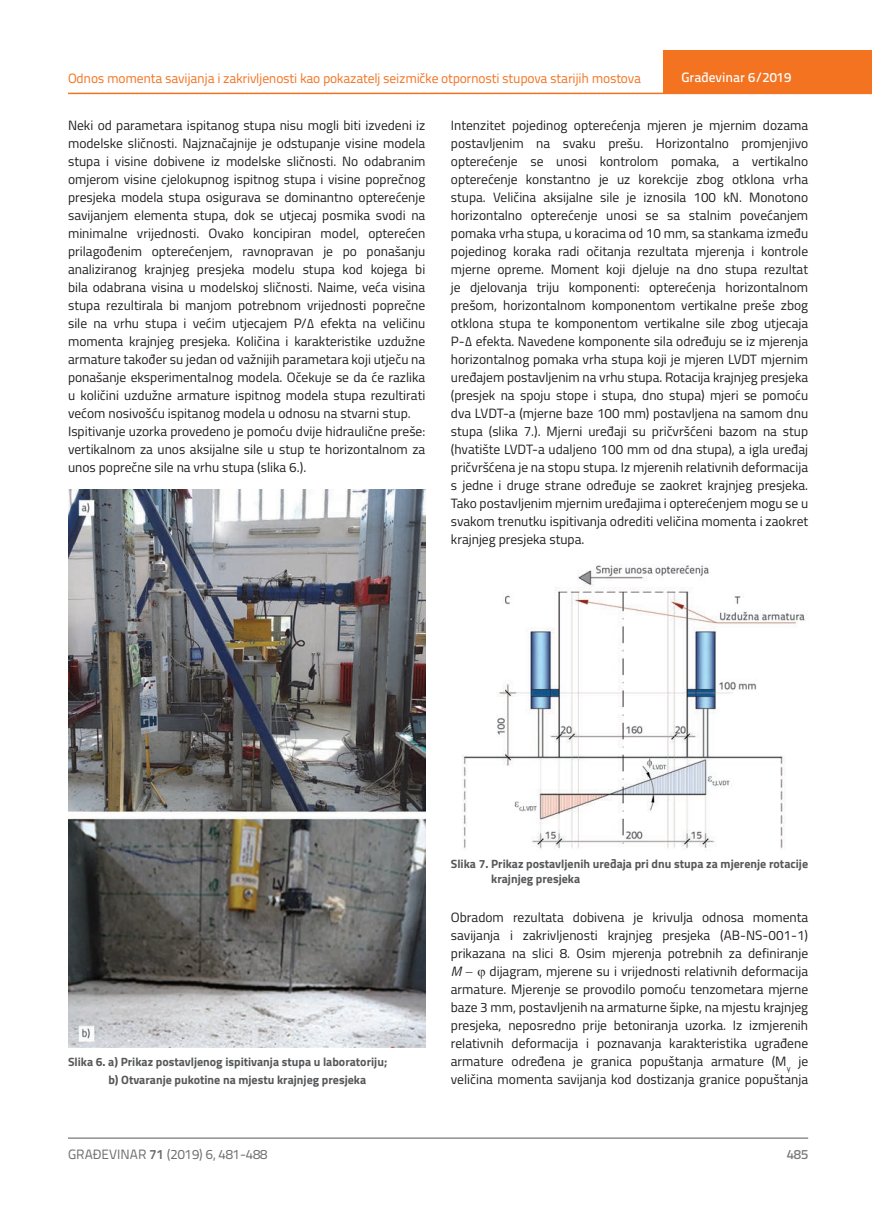
<style>
.page{position:relative;width:872px;height:1212px;background:#fff}
.page>*{position:absolute;margin:0;border:0;box-sizing:border-box;transform-origin:0 0}
.t1{font:13.5px/18px "Titillium";color:#231f20;text-align:justify}
.t2{font:13.5px "Titillium Text 22 L";letter-spacing:-.02em;color:#f47321}
.t3{font:13.5px "Titillium Text 22 L";color:#6c6d70}
.t4{font:500 13.5px "Titillium Text 22 L";color:#fff}
.t5{font:500 13.5px "Titillium Text 22 L";color:#787a7d}
.t6{font:italic 13.5px "Titillium";color:#231f20}
.t7{font:700 12px/18px "Titillium";color:#57585a}
.s1{font-weight:700}
</style>
<div class="page">
<hr style="left:68px;top:93px;width:804px;height:1px;background:#f47321">
<div style="left:663px;top:50px;width:209px;height:44px;background:#f47321"></div>
<hr style="left:68px;top:1138px;width:740px;height:1px;background:#57585a">
<img style="left:68px;top:489px;width:357px;height:559px">
<img style="left:462px;top:565px;width:344px;height:284px">
<p class="t2" style="left:68px;top:68px;width:574px">Odnos momenta savijanja i zakrivljenosti kao pokazatelj seizmičke otpornosti stupova starijih mostova</p>
<p class="t1" style="left:68px;top:115px;width:359px;text-align:left">Neki od parametara ispitanog stupa nisu mogli biti izvedeni iz modelske sličnosti. Najznačajnije je odstupanje visine modela stupa i visine dobivene iz modelske sličnosti. No odabranim omjerom visine cjelokupnog ispitnog stupa i visine poprečnog presjeka modela stupa osigurava se dominantno opterećenje savijanjem elementa stupa, dok se utjecaj posmika svodi na minimalne vrijednosti. Ovako koncipiran model, opterećen prilagođenim opterećenjem, ravnopravan je po ponašanju analiziranog krajnjeg presjeka modelu stupa kod kojega bi bila odabrana visina u modelskoj sličnosti. Naime, veća visina stupa rezultirala bi manjom potrebnom vrijednosti poprečne sile na vrhu stupa i većim utjecajem P/Δ efekta na veličinu momenta krajnjeg presjeka. Količina i karakteristike uzdužne armature također su jedan od važnijih parametara koji utječu na ponašanje eksperimentalnog modela. Očekuje se da će razlika u količini uzdužne armature ispitnog modela stupa rezultirati većom nosivošću ispitanog modela u odnosu na stvarni stup.<br>Ispitivanje uzorka provedeno je pomoću dvije hidraulične preše: vertikalnom za unos aksijalne sile u stup te horizontalnom za unos poprečne sile na vrhu stupa (slika 6.).</p>
<p class="t4" style="left:681px;top:67px;width:111px">Građevinar 6/2019</p>
<p class="t1" style="left:451px;top:115px;width:359px">Intenzitet pojedinog opterećenja mjeren je mjernim dozama postavljenim na svaku prešu. Horizontalno promjenjivo opterećenje se unosi kontrolom pomaka, a vertikalno opterećenje konstantno je uz korekcije zbog otklona vrha stupa. Veličina aksijalne sile je iznosila 100 kN. Monotono horizontalno opterećenje unosi se sa stalnim povećanjem pomaka vrha stupa, u koracima od 10 mm, sa stankama između pojedinog koraka radi očitanja rezultata mjerenja i kontrole mjerne opreme. Moment koji djeluje na dno stupa rezultat je djelovanja triju komponenti: opterećenja horizontalnom prešom, horizontalnom komponentom vertikalne preše zbog otklona stupa te komponentom vertikalne sile zbog utjecaja P-Δ efekta. Navedene komponente sila određuju se iz mjerenja horizontalnog pomaka vrha stupa koji je mjeren LVDT mjernim uređajem postavljenim na vrhu stupa. Rotacija krajnjeg presjeka (presjek na spoju stope i stupa, dno stupa) mjeri se pomoću dva LVDT-a (mjerne baze 100 mm) postavljena na samom dnu stupa (slika 7.). Mjerni uređaji su pričvršćeni bazom na stup (hvatište LVDT-a udaljeno 100 mm od dna stupa), a igla uređaj pričvršćena je na stopu stupa. Iz mjerenih relativnih deformacija s jedne i druge strane određuje se zaokret krajnjeg presjeka.<br>Tako postavljenim mjernim uređajima i opterećenjem mogu se u svakom trenutku ispitivanja odrediti veličina momenta i zaokret krajnjeg presjeka stupa.</p>
<p class="t7" style="left:109px;top:1052px;width:280px;text-indent:-40px">Slika 6. a) Prikaz postavljenog ispitivanja stupa u laboratoriju; b) Otvaranje pukotine na mjestu krajnjeg presjeka</p>
<p class="t7" style="left:491px;top:856px;width:318px;line-height:15px;text-indent:-40px">Slika 7. Prikaz postavljenih uređaja pri dnu stupa za mjerenje rotacije krajnjeg presjeka</p>
<p class="t1" style="left:451px;top:908px;width:359px">Obradom rezultata dobivena je krivulja odnosa momenta savijanja i zakrivljenosti krajnjeg presjeka (AB-NS-001-1) prikazana na slici 8. Osim mjerenja potrebnih za definiranje</p>
<p class="t6" style="left:451px;top:962px;width:12px">M</p>
<p class="t1" style="left:451px;top:962px;width:359px;text-indent:39px">dijagram, mjerene su i vrijednosti relativnih deformacija armature. Mjerenje se provodilo pomoću tenzometara mjerne baze 3 mm, postavljenih na armaturne šipke, na mjestu krajnjeg presjeka, neposredno prije betoniranja uzorka. Iz izmjerenih relativnih deformacija i poznavanja karakteristika ugrađene armature određena je granica popuštanja armature (M<sub>y</sub> je veličina momenta savijanja kod dostizanja granice popuštanja</p>
<p class="t3" style="left:68px;top:1144px;width:201px">GRAĐEVINAR <span class="s1">71</span> (2019) 6, 481-488</p>
<p class="t5" style="left:786px;top:1144px;width:23px">485</p>
</div>
